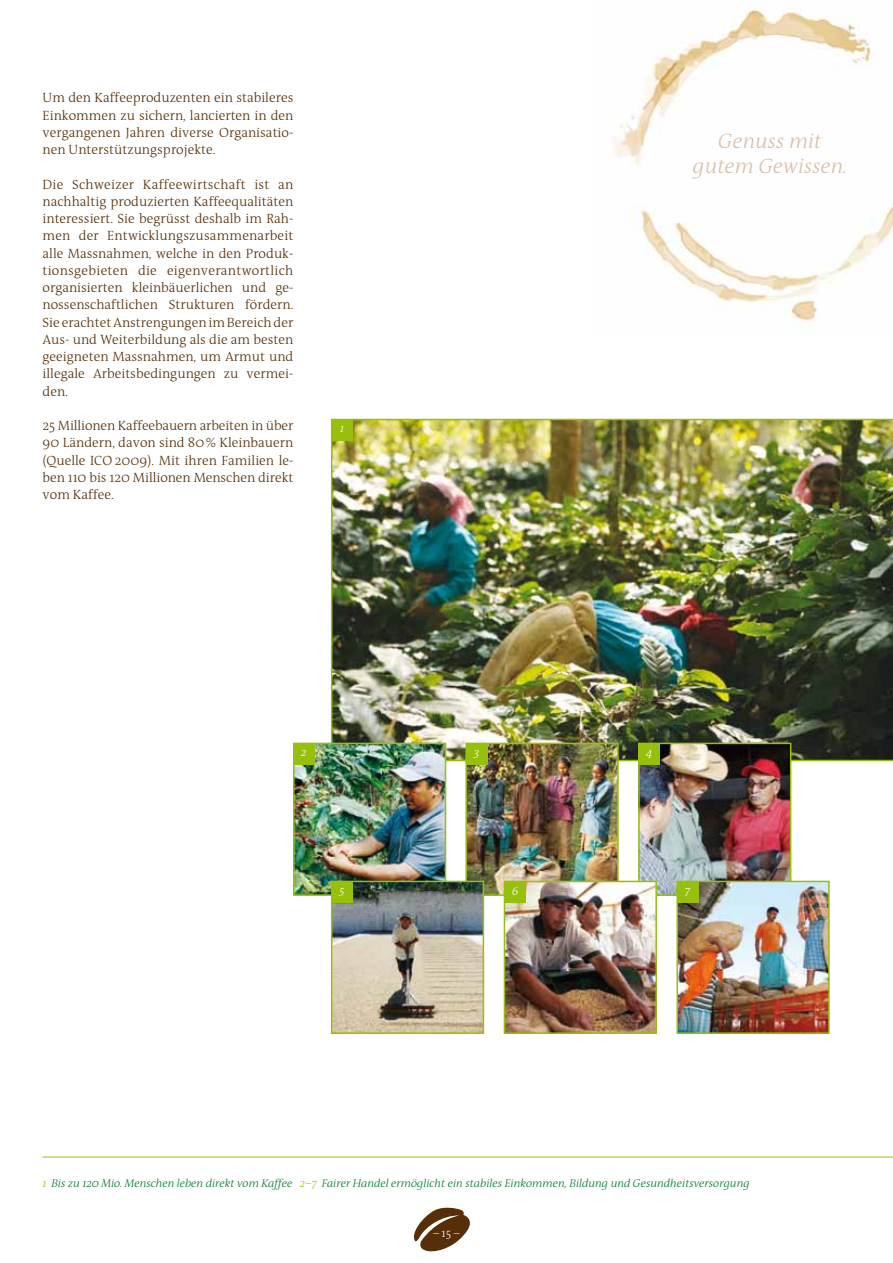
<style>
.page{position:relative;width:893px;height:1263px;background:#fff}
.page>*{position:absolute;margin:0;border:0;box-sizing:border-box;transform-origin:0 0}
.t1{font:italic 300 21px/25.2px "The Antiqua B3 i";color:#d7c1aa;text-align:center}
.t2{font:300 13.5px/17.2px "The Antiqua B3";color:#562f08;text-align:justify}
.t3{font:300 11.55px "The Antiqua B3";color:#fff}
.t4{font:italic 300 11.25px "The Antiqua B3 i";color:#00792c}
.t5{font:italic 300 11.1px "The Antiqua B3 i";color:#fff}
.s1{color:#97bf0d}
</style>
<div class="page">
<svg style="left:413px;top:1207px;width:57px;height:45px"></svg>
<img style="left:610px;top:8px;width:283px;height:319px">
<hr style="left:43px;top:1157px;width:850px;height:1px;background:#97bf0d">
<img style="left:331px;top:419px;width:562px;height:342px">
<img style="left:468px;top:746px;width:148px;height:147px">
<div style="left:465px;top:743px;width:154px;height:153px;border:2px solid #97bf0d"></div>
<div style="left:466px;top:743px;width:21px;height:21px;background:#97bf0d"></div>
<img style="left:296px;top:746px;width:147px;height:147px">
<div style="left:293px;top:743px;width:153px;height:153px;border:2px solid #97bf0d"></div>
<div style="left:293px;top:743px;width:21px;height:21px;background:#97bf0d"></div>
<img style="left:641px;top:746px;width:147px;height:147px">
<div style="left:638px;top:743px;width:153px;height:153px;border:2px solid #97bf0d"></div>
<div style="left:639px;top:743px;width:21px;height:21px;background:#97bf0d"></div>
<img style="left:507px;top:884px;width:147px;height:147px">
<div style="left:504px;top:881px;width:153px;height:153px;border:2px solid #97bf0d"></div>
<div style="left:504px;top:881px;width:21px;height:21px;background:#97bf0d"></div>
<img style="left:679px;top:884px;width:148px;height:147px">
<div style="left:676px;top:881px;width:154px;height:153px;border:2px solid #97bf0d"></div>
<div style="left:677px;top:881px;width:21px;height:21px;background:#97bf0d"></div>
<img style="left:334px;top:884px;width:147px;height:147px">
<div style="left:331px;top:881px;width:153px;height:153px;border:2px solid #97bf0d"></div>
<div style="left:332px;top:881px;width:21px;height:21px;background:#97bf0d"></div>
<div style="left:332px;top:419px;width:21px;height:22px;background:#97bf0d"></div>
<p class="t2" style="left:43px;top:90px;width:252px">Um den Kaffeeproduzenten ein stabileres Einkommen zu sichern, lancierten in den vergangenen Jahren diverse Organisatio&shy;nen Unterstützungsprojekte.</p>
<p class="t2" style="left:43px;top:176px;width:252px">Die Schweizer Kaffeewirtschaft ist an nachhaltig produzierten Kaffeequalitäten interessiert. Sie begrüsst deshalb im Rah&shy;men der Entwicklungszusammenarbeit alle Massnahmen, welche in den Produk&shy;tionsgebieten die eigenverantwortlich organisierten kleinbäuerlichen und ge&shy;nossenschaftlichen Strukturen fördern.<br>Sie erachtet Anstrengungen im Bereich der Aus- und Weiterbildung als die am besten geeigneten Massnahmen, um Armut und illegale Arbeitsbedingungen zu vermei&shy;den.</p>
<p class="t2" style="left:43px;top:417px;width:252px">25 Millionen Kaffeebauern arbeiten in über 90 Ländern, davon sind 80% Kleinbauern (Quelle ICO 2009). Mit ihren Familien le&shy;ben 110 bis 120 Millionen Menschen direkt vom Kaffee.</p>
<p class="t5" style="left:340px;top:422px;width:5px">1</p>
<h1 class="t1" style="left:693px;top:129px;width:156px">Genuss mit gutem Gewissen.</h1>
<p class="t5" style="left:301px;top:746px;width:7px">2</p>
<p class="t5" style="left:646px;top:746px;width:7px">4</p>
<p class="t5" style="left:474px;top:746px;width:7px">3</p>
<p class="t5" style="left:340px;top:884px;width:7px">5</p>
<p class="t5" style="left:512px;top:886px;width:8px">6</p>
<p class="t5" style="left:685px;top:884px;width:7px">7</p>
<p class="t4" style="left:43px;top:1177px;width:709px"><span class="s1">1</span> Bis zu 120 Mio. Menschen leben direkt vom Kaffee <span class="s1">2–7</span> Fairer Handel ermöglicht ein stabiles Einkommen, Bildung und Gesundheitsversorgung</p>
<p class="t3" style="left:433px;top:1227px;width:28px">– 15 –</p>
</div>
